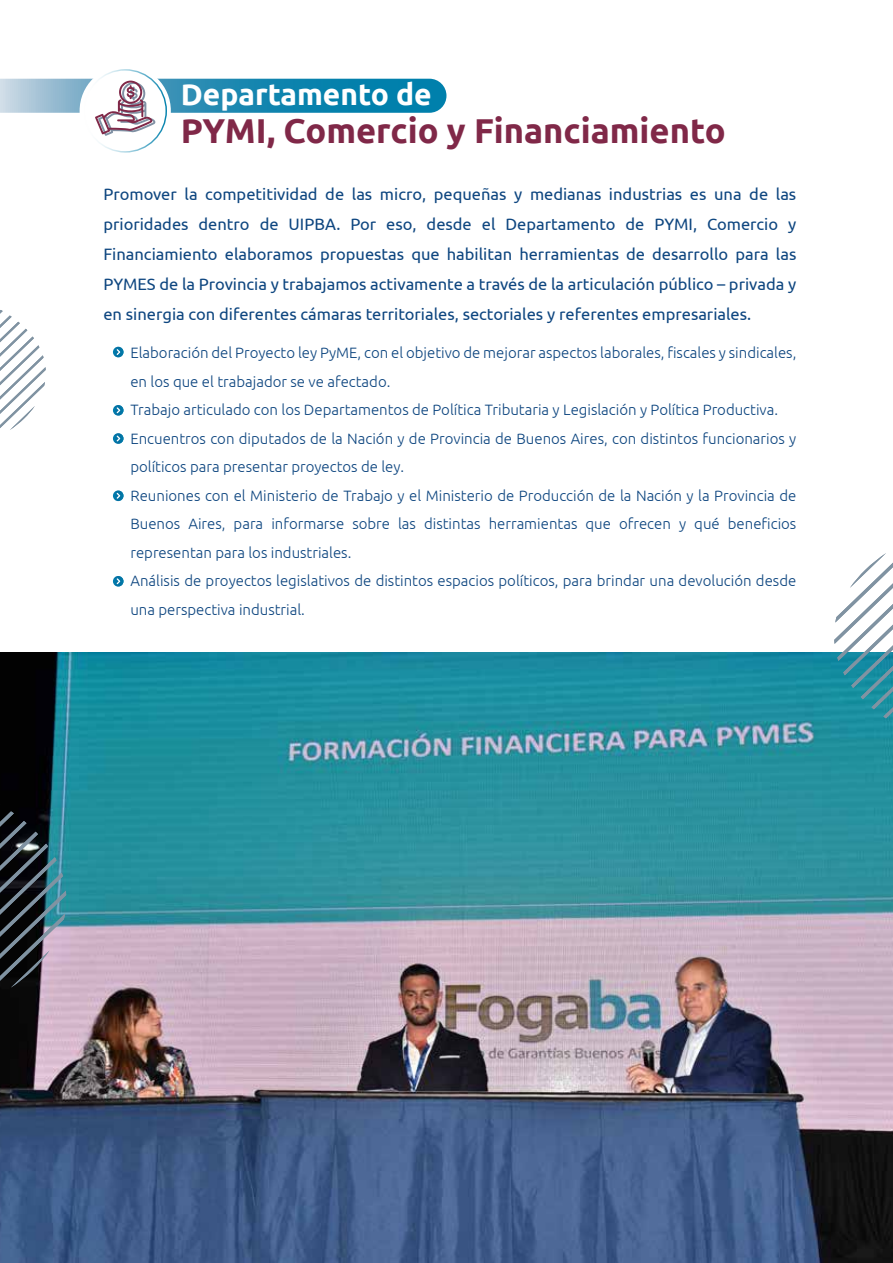
<style>
.page{position:relative;width:893px;height:1263px;background:#fff}
.page>*{position:absolute;margin:0;border:0;box-sizing:border-box;transform-origin:0 0}
.t1{font:700 34.5px "Ubuntu";color:#802848}
.t2{font:700 30px "Ubuntu";color:#fff}
.t3{font:16.5px/30px "Ubuntu";color:#0e4680;text-align:justify}
.t4{font:300 15px/28.5px "Ubuntu";color:#0e4680}
</style>
<div class="page">
<img style="left:0;top:652px;width:893px;height:611px">
<svg style="left:834px;top:553px;width:59px;height:165px"></svg>
<svg style="left:0;top:803px;width:66px;height:188px"></svg>
<svg style="left:113px;top:347px;width:10px;height:10px"></svg>
<svg style="left:113px;top:405px;width:10px;height:11px"></svg>
<svg style="left:113px;top:490px;width:10px;height:11px"></svg>
<svg style="left:113px;top:576px;width:10px;height:11px"></svg>
<svg style="left:113px;top:433px;width:10px;height:11px"></svg>
<svg style="left:0;top:310px;width:46px;height:120px"></svg>
<svg style="left:0;top:79px;width:446px;height:57px"></svg>
<h2 class="t2" style="left:181px;top:76px;width:253px">Departamento de</h2>
<h1 class="t1" style="left:181px;top:110px;width:546px">PYMI, Comercio y Financiamiento</h1>
<p class="t3" style="left:103px;top:178px;width:694px">Promover la competitividad de las micro, pequeñas y medianas industrias es una de las prioridades dentro de UIPBA. Por eso, desde el Departamento de PYMI, Comercio y Financiamiento elaboramos propuestas que habilitan herramientas de desarrollo para las PYMES de la Provincia y trabajamos activamente a través de la articulación público – privada y en sinergia con diferentes cámaras territoriales, sectoriales y referentes empresariales.</p>
<p class="t4" style="left:130px;top:338px;width:667px">Elaboración del Proyecto ley PyME, con el objetivo de mejorar aspectos laborales, fiscales y sindicales, en los que el trabajador se ve afectado.<br>Trabajo articulado con los Departamentos de Política Tributaria y Legislación y Política Productiva.<br>Encuentros con diputados de la Nación y de Provincia de Buenos Aires, con distintos funcionarios y políticos para presentar proyectos de ley.<br>Reuniones con el Ministerio de Trabajo y el Ministerio de Producción de la Nación y la Provincia de Buenos Aires, para informarse sobre las distintas herramientas que ofrecen y qué beneficios representan para los industriales.<br>Análisis de proyectos legislativos de distintos espacios políticos, para brindar una devolución desde una perspectiva industrial.</p>
</div>
